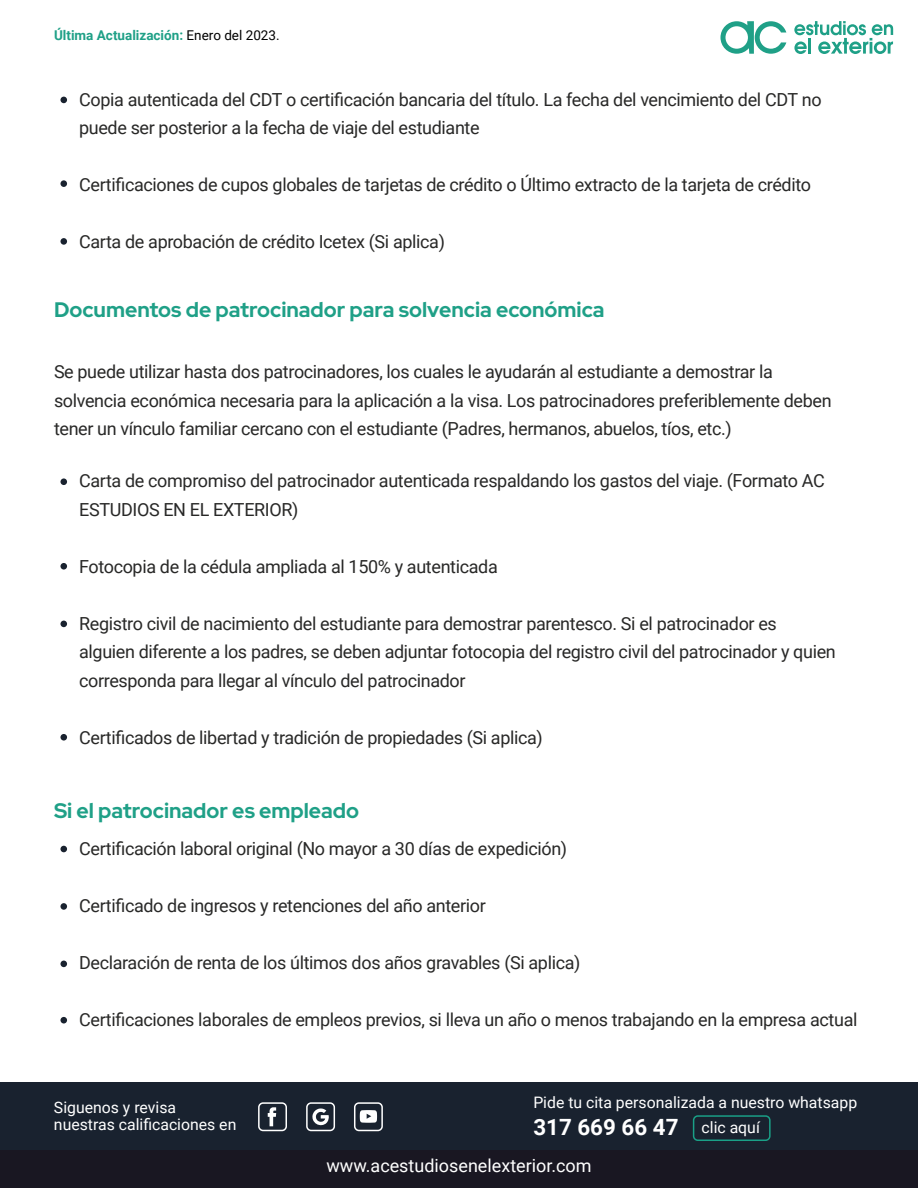
<style>
.page{position:relative;width:918px;height:1188px;background:#fff}
.page>*{position:absolute;margin:0;border:0;box-sizing:border-box;transform-origin:0 0}
.t1{font:700 22.35px "Roboto";color:#fff}
.t2{font:700 21px "Red Hat Display";color:#1fa087}
.t3{font:18px/28.5px "Roboto";letter-spacing:-.02em;color:#282827}
.t4{font:18px "Roboto";color:#fff}
.t5{font:15.75px/17.1px "Roboto";color:#fff}
.t6{font:700 13.5px "Roboto";color:#1fa087}
.s1{font-weight:400;color:#000}
.s2{font-weight:400;font-size:15.75px}
</style>
<div class="page">
<div style="left:1px;top:1082px;width:917px;height:106px;background:#19222f"></div>
<div style="left:1px;top:1150px;width:917px;height:38px;background:#191722"></div>
<svg style="left:794px;top:21px;width:99px;height:33px"></svg>
<svg style="left:720px;top:21px;width:66px;height:33px"></svg>
<svg style="left:268px;top:1107px;width:8px;height:19px"></svg>
<svg style="left:312px;top:1108px;width:17px;height:18px"></svg>
<div style="left:258px;top:1102px;width:29px;height:29px;border:2px solid #fff;border-radius:4px"></div>
<div style="left:306px;top:1102px;width:29px;height:29px;border:2px solid #fff;border-radius:4px"></div>
<div style="left:354px;top:1102px;width:29px;height:29px;border:2px solid #fff;border-radius:4px"></div>
<div style="left:693px;top:1115px;width:78px;height:26px;border:2px solid #1aa087;border-radius:4px"></div>
<svg style="left:360px;top:1110px;width:17px;height:13px"></svg>
<div style="left:60px;top:478px;width:7px;height:7px;background:#19222f;border-radius:50%"></div>
<div style="left:60px;top:563px;width:7px;height:7px;background:#19222f;border-radius:50%"></div>
<div style="left:60px;top:734px;width:7px;height:7px;background:#19222f;border-radius:50%"></div>
<div style="left:60px;top:621px;width:7px;height:6px;background:#19222f;border-radius:50%"></div>
<div style="left:60px;top:97px;width:7px;height:6px;background:#19222f;border-radius:50%"></div>
<div style="left:60px;top:180px;width:7px;height:7px;background:#19222f;border-radius:50%"></div>
<div style="left:60px;top:238px;width:7px;height:7px;background:#19222f;border-radius:50%"></div>
<div style="left:60px;top:846px;width:7px;height:6px;background:#19222f;border-radius:50%"></div>
<div style="left:60px;top:903px;width:7px;height:7px;background:#19222f;border-radius:50%"></div>
<div style="left:60px;top:961px;width:7px;height:6px;background:#19222f;border-radius:50%"></div>
<div style="left:60px;top:1017px;width:7px;height:6px;background:#19222f;border-radius:50%"></div>
<p class="t6" style="left:54px;top:26px;width:227px">Última Actualización: <span class="s1">Enero del 2023.</span></p>
<p class="t3" style="left:79px;top:84px;width:744px">Copia autenticada del CDT o certificación bancaria del título. La fecha del vencimiento del CDT no puede ser posterior a la fecha de viaje del estudiante</p>
<p class="t3" style="left:79px;top:170px;width:733px">Certificaciones de cupos globales de tarjetas de crédito o Último extracto de la tarjeta de crédito</p>
<p class="t3" style="left:79px;top:227px;width:367px">Carta de aprobación de crédito Icetex (Si aplica)</p>
<p class="t2" style="left:54px;top:296px;width:552px">Documentos de patrocinador para solvencia económica</p>
<p class="t3" style="left:54px;top:357px;width:779px">Se puede utilizar hasta dos patrocinadores, los cuales le ayudarán al estudiante a demostrar la solvencia económica necesaria para la aplicación a la visa. Los patrocinadores preferiblemente deben tener un vínculo familiar cercano con el estudiante (Padres, hermanos, abuelos, tíos, etc.)</p>
<p class="t3" style="left:79px;top:466px;width:747px">Carta de compromiso del patrocinador autenticada respaldando los gastos del viaje. (Formato AC<br>ESTUDIOS EN EL EXTERIOR)</p>
<p class="t3" style="left:79px;top:551px;width:420px">Fotocopia de la cédula ampliada al 150% y autenticada</p>
<p class="t3" style="left:79px;top:608px;width:758px">Registro civil de nacimiento del estudiante para demostrar parentesco. Si el patrocinador es alguien diferente a los padres, se deben adjuntar fotocopia del registro civil del patrocinador y quien corresponda para llegar al vínculo del patrocinador</p>
<p class="t3" style="left:79px;top:722px;width:465px">Certificados de libertad y tradición de propiedades (Si aplica)</p>
<p class="t2" style="left:54px;top:797px;width:306px">Si el patrocinador es empleado</p>
<p class="t3" style="left:79px;top:834px;width:490px">Certificación laboral original (No mayor a 30 días de expedición)</p>
<p class="t3" style="left:79px;top:891px;width:408px">Certificado de ingresos y retenciones del año anterior</p>
<p class="t3" style="left:79px;top:948px;width:503px">Declaración de renta de los últimos dos años gravables (Si aplica)</p>
<p class="t3" style="left:79px;top:1005px;width:780px">Certificaciones laborales de empleos previos, si lleva un año o menos trabajando en la empresa actual</p>
<p class="t5" style="left:54px;top:1098px;width:184px">Siguenos y revisa nuestras calificaciones en</p>
<p class="t5" style="left:533px;top:1094px;width:325px">Pide tu cita personalizada a nuestro whatsapp</p>
<p class="t1" style="left:533px;top:1112px;width:228px">317 669 66 47 <span class="s2">clic aquí</span></p>
<p class="t4" style="left:326px;top:1153px;width:267px">www.acestudiosenelexterior.com</p>
</div>
